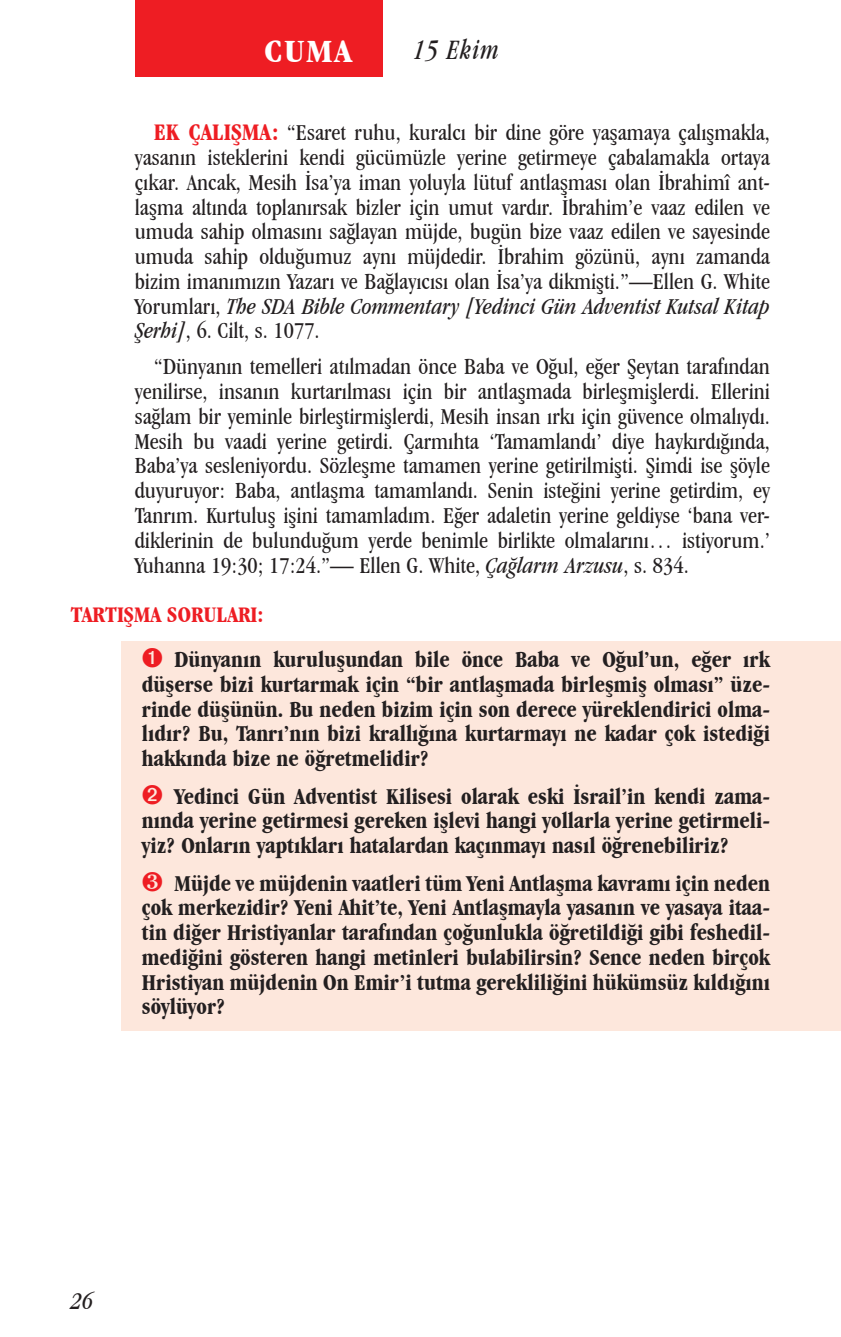
<style>
.page{position:relative;width:841px;height:1337px;background:#fff}
.page>*{position:absolute;margin:0;border:0;box-sizing:border-box;transform-origin:0 0}
.Daily_Header{font:700 condensed 33.75px "Garamond IT Cby BT";color:#fff;scale:1.1 1}
.Lesson_Dates{font:italic condensed 29.25px "Garamond IT Cby BT";letter-spacing:.05em;color:#231f20;scale:.9 1}
.t1{font:italic condensed 24.75px "Garamond IT Cby BT";color:#231f20}
.Friday_Body{font:condensed 23.62px/24.8px "Garamond IT Cby BT";color:#231f20;text-align:justify}
.Numbered_Bullet_List{font:700 condensed 23.62px/24.8px "Garamond IT Cby BT";color:#231f20;text-align:justify}
.Discussion_Title{font:700 condensed 23.18px "Garamond IT Cby BT";color:#ee1d23}
.s1{font-weight:700;font-size:24.75px;color:#ee1d23}
.s2{font-style:italic}
</style>
<div class="page">
<div style="left:135px;top:0;width:247px;height:76px;background:#ee1d23"></div>
<div style="left:121px;top:641px;width:719px;height:389px;background:#fde7dc"></div>
<p class="Daily_Header" style="left:264px;top:31px;width:80px">CUMA</p>
<p class="Lesson_Dates" style="left:413px;top:32px;width:96px">15 Ekim</p>
<p class="Friday_Body" style="left:135px;top:120px;width:636px;text-indent:19px"><span class="s1">EK ÇALIŞMA:</span> “Esaret ruhu, kuralcı bir dine göre yaşamaya çalışmakla, yasanın isteklerini kendi gücümüzle yerine getirmeye çabalamakla ortaya çıkar. Ancak, Mesih İsa’ya iman yoluyla lütuf antlaşması olan İbrahimî ant&shy;laşma altında toplanırsak bizler için umut vardır. İbrahim’e vaaz edilen ve umuda sahip olmasını sağlayan müjde, bugün bize vaaz edilen ve sayesinde umuda sahip olduğumuz aynı müjdedir. İbrahim gözünü, aynı zamanda bizim imanımızın Yazarı ve Bağlayıcısı olan İsa’ya dikmişti.”—Ellen G. White Yorumları, <span class="s2">The SDA Bible Commentary [Yedinci Gün Adventist Kutsal Kitap Şerhi]</span>, 6. Cilt, s. 1077.</p>
<p class="Friday_Body" style="left:135px;top:354px;width:636px;text-indent:19px">“Dünyanın temelleri atılmadan önce Baba ve Oğul, eğer Şeytan tarafından yenilirse, insanın kurtarılması için bir antlaşmada birleşmişlerdi. Ellerini sağlam bir yeminle birleştirmişlerdi, Mesih insan ırkı için güvence olmalıydı.<br>Mesih bu vaadi yerine getirdi. Çarmıhta ‘Tamamlandı’ diye haykırdığında, Baba’ya sesleniyordu. Sözleşme tamamen yerine getirilmişti. Şimdi ise şöyle duyuruyor: Baba, antlaşma tamamlandı. Senin isteğini yerine getirdim, ey Tanrım. Kurtuluş işini tamamladım. Eğer adaletin yerine geldiyse ‘bana ver&shy;diklerinin de bulunduğum yerde benimle birlikte olmalarını… istiyorum.’ Yuhanna 19:30; 17:24.”— Ellen G. White, <span class="s2">Çağların Arzusu</span>, s. 834.</p>
<p class="Discussion_Title" style="left:71px;top:601px;width:194px">TARTIŞMA SORULARI:</p>
<p class="Numbered_Bullet_List" style="left:142px;top:646px;width:629px;text-indent:33px">Dünyanın kuruluşundan bile önce Baba ve Oğul’un, eğer ırk düşerse bizi kurtarmak için “bir antlaşmada birleşmiş olması” üze&shy;rinde düşünün. Bu neden bizim için son derece yüreklendirici olma&shy;lıdır? Bu, Tanrı’nın bizi krallığına kurtarmayı ne kadar çok istediği hakkında bize ne öğretmelidir?</p>
<p class="Numbered_Bullet_List" style="left:142px;top:783px;width:629px;text-indent:33px">Yedinci Gün Adventist Kilisesi olarak eski İsrail’in kendi zama&shy;nında yerine getirmesi gereken işlevi hangi yollarla yerine getirmeli&shy;yiz? Onların yaptıkları hatalardan kaçınmayı nasıl öğrenebiliriz?</p>
<p class="Numbered_Bullet_List" style="left:142px;top:870px;width:629px;text-indent:33px">Müjde ve müjdenin vaatleri tüm Yeni Antlaşma kavramı için neden çok merkezidir? Yeni Ahit’te, Yeni Antlaşmayla yasanın ve yasaya itaa&shy;tin diğer Hristiyanlar tarafından çoğunlukla öğretildiği gibi feshedil&shy;mediğini gösteren hangi metinleri bulabilirsin? Sence neden birçok Hristiyan müjdenin On Emir’i tutma gerekliliğini hükümsüz kıldığını söylüyor?</p>
<p class="t1" style="left:71px;top:1286px;width:23px">26</p>
</div>
